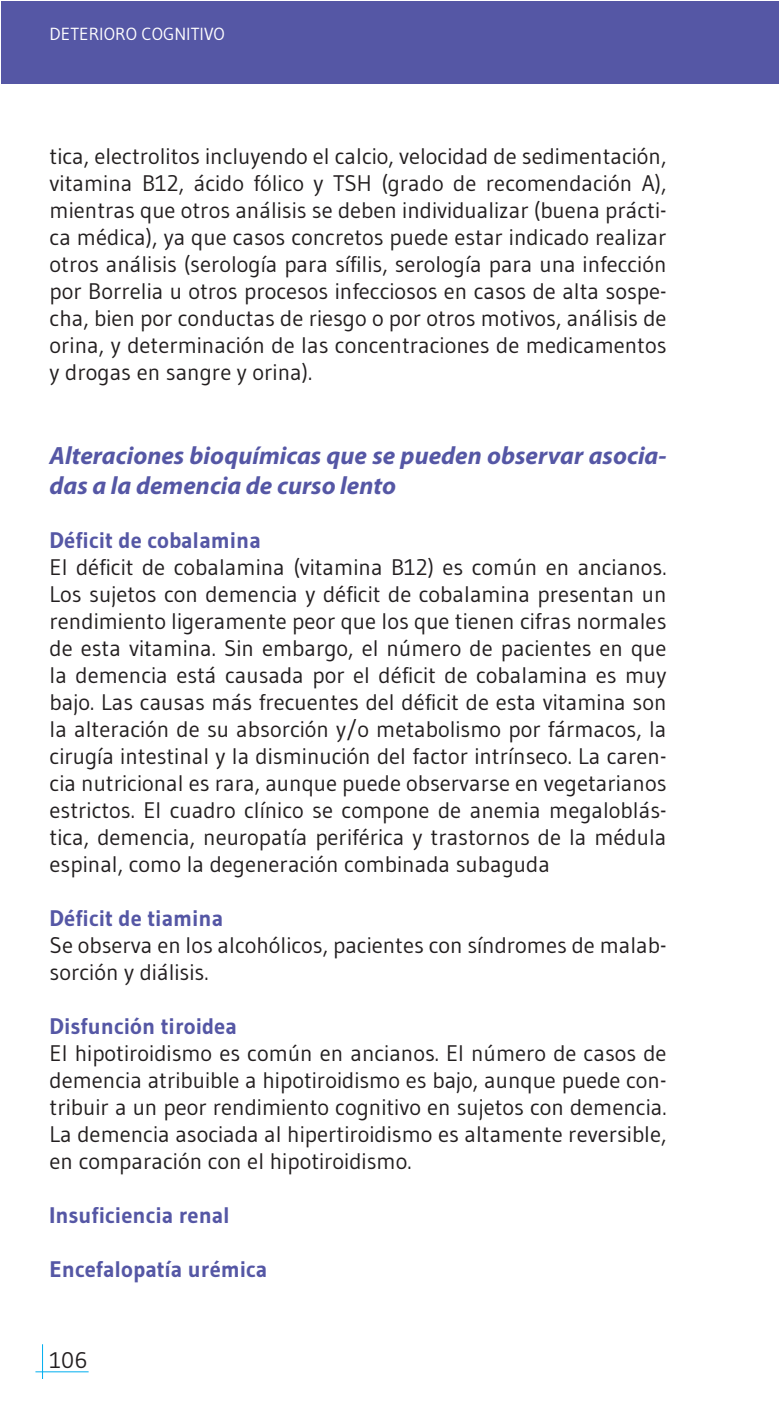
<style>
.page{position:relative;width:780px;height:1418px;background:#fff}
.page>*{position:absolute;margin:0;border:0;box-sizing:border-box;transform-origin:0 0}
.t1{font:italic 700 25px/30px "Myriad Pro";color:#5557a5}
.t2{font:22.5px/27px "Gudea";color:#231f20;text-align:justify}
.t3{font:700 22.5px "Gudea";color:#5557a5}
.t4{font:17.5px "Gudea";color:#fff}
</style>
<div class="page">
<hr style="left:42px;top:1344px;width:1px;height:34px;background:#00aeef">
<hr style="left:35px;top:1371px;width:54px;height:1px;background:#00aeef">
<div style="left:1px;top:1px;width:777px;height:83px;background:#5557a5"></div>
<p class="t4" style="left:50px;top:23px;width:177px">DETERIORO COGNITIVO</p>
<p class="t2" style="left:50px;top:142px;width:618px">tica, electrolitos incluyendo el calcio, velocidad de sedimentación, vitamina B12, ácido fólico y TSH (grado de recomendación A), mientras que otros análisis se deben individualizar (buena prácti&shy;ca médica), ya que casos concretos puede estar indicado realizar otros análisis (serología para sífilis, serología para una infección por Borrelia u otros procesos infecciosos en casos de alta sospe&shy;cha, bien por conductas de riesgo o por otros motivos, análisis de orina, y determinación de las concentraciones de medicamentos y drogas en sangre y orina).</p>
<p class="t1" style="left:50px;top:441px;width:618px">Alteraciones bioquímicas que se pueden observar asocia&shy;das a la demencia de curso lento</p>
<p class="t3" style="left:50px;top:526px;width:212px">Déficit de cobalamina</p>
<p class="t2" style="left:50px;top:553px;width:618px">El déficit de cobalamina (vitamina B12) es común en ancianos.<br>Los sujetos con demencia y déficit de cobalamina presentan un rendimiento ligeramente peor que los que tienen cifras normales de esta vitamina. Sin embargo, el número de pacientes en que la demencia está causada por el déficit de cobalamina es muy bajo. Las causas más frecuentes del déficit de esta vitamina son la alteración de su absorción y/o metabolismo por fármacos, la cirugía intestinal y la disminución del factor intrínseco. La caren&shy;cia nutricional es rara, aunque puede observarse en vegetarianos estrictos. El cuadro clínico se compone de anemia megaloblás&shy;tica, demencia, neuropatía periférica y trastornos de la médula espinal, como la degeneración combinada subaguda</p>
<p class="t3" style="left:50px;top:904px;width:175px">Déficit de tiamina</p>
<p class="t2" style="left:50px;top:931px;width:618px">Se observa en los alcohólicos, pacientes con síndromes de malab&shy;sorción y diálisis.</p>
<p class="t3" style="left:50px;top:1012px;width:188px">Disfunción tiroidea</p>
<p class="t2" style="left:50px;top:1039px;width:618px">El hipotiroidismo es común en ancianos. El número de casos de demencia atribuible a hipotiroidismo es bajo, aunque puede con&shy;tribuir a un peor rendimiento cognitivo en sujetos con demencia.<br>La demencia asociada al hipertiroidismo es altamente reversible, en comparación con el hipotiroidismo.</p>
<p class="t3" style="left:50px;top:1201px;width:182px">Insuficiencia renal</p>
<p class="t3" style="left:50px;top:1255px;width:219px">Encefalopatía urémica</p>
<p class="t2" style="left:50px;top:1345px;width:39px">106</p>
</div>
